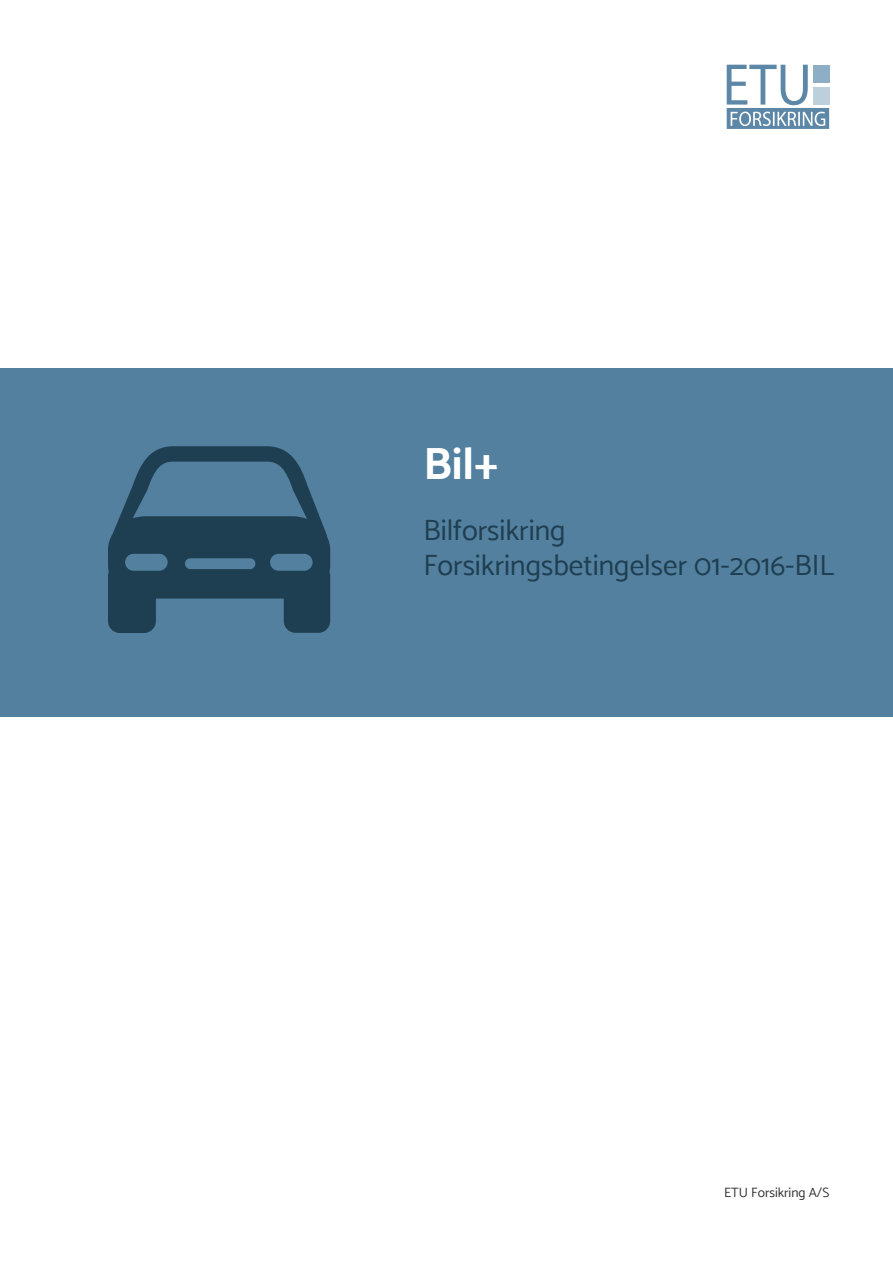
<style>
.page{position:relative;width:893px;height:1263px;background:#fff}
.page>*{position:absolute;margin:0;border:0;box-sizing:border-box;transform-origin:0 0}
.t1{font:700 45px "Catamaran";color:#fff}
.t2{font:29.25px/35.1px "Catamaran";color:#1f3e51}
.t3{font:13.5px "Catamaran";color:#333}
</style>
<div class="page">
<div style="left:0;top:368px;width:893px;height:348px;background:#52809e"></div>
<svg style="left:108px;top:446px;width:222px;height:187px"></svg>
<svg style="left:727px;top:65px;width:102px;height:64px"></svg>
<h1 class="t1" style="left:423px;top:437px;width:76px">Bil+</h1>
<p class="t2" style="left:423px;top:513px;width:412px">Bilforsikring<br>Forsikringsbetingelser 01-2016-BIL</p>
<p class="t3" style="left:724px;top:1184px;width:107px">ETU Forsikring A/S</p>
</div>
